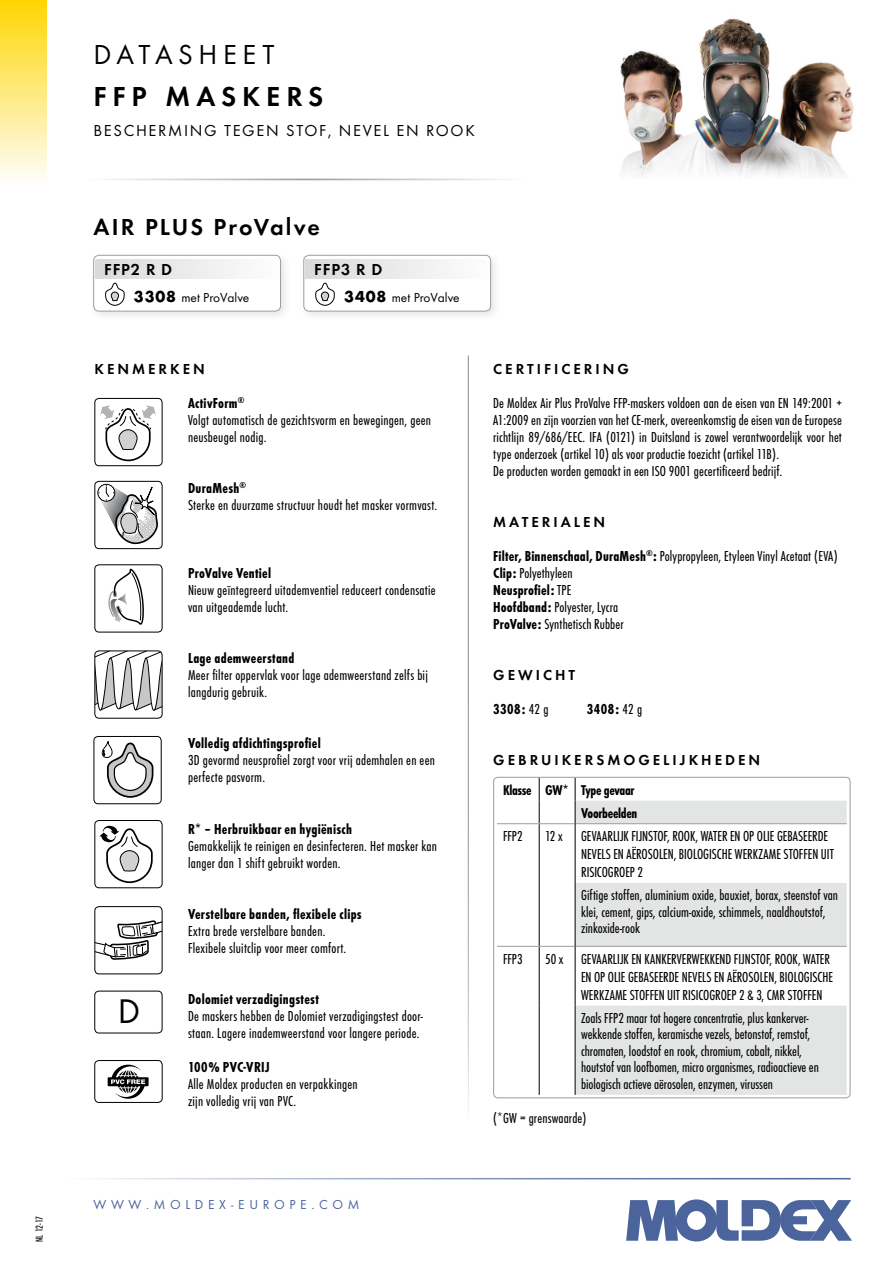
<style>
.page{position:relative;width:893px;height:1263px;background:#fff}
.page>*{position:absolute;margin:0;border:0;box-sizing:border-box;transform-origin:0 0}
.t1{font:35.4px "Futura TCE Boo";color:#000}
.t2{font:28.5px "Futura TCE Dem";letter-spacing:.2em;color:#000}
.t3{font:28.5px "Futura TCE Boo";letter-spacing:.195em;color:#000}
.t4{font:24px "Futura TCE Dem";letter-spacing:.09em;color:#000}
.t5{font:16.5px "Futura TCE Boo";letter-spacing:.1em;color:#000}
.t6{font:16.5px "Futura TCE Dem";letter-spacing:.05em;color:#000}
.t7{font:15px/17px "Futura TCE Boo Con";letter-spacing:.005em;color:#000}
.t8{font:15px "Futura TCE Bol Con";letter-spacing:.02em;color:#000}
.t9{font:15px "Futura TCE Dem";letter-spacing:.2em;color:#000}
.t10{font:14.7px/23px "Futura TCE Bol Con";letter-spacing:-.02em;color:#000;text-align:right}
.t11{font:13.5px "Futura TCE Boo";color:#000}
.t12{font:13.5px "Futura TCE Boo";letter-spacing:.345em;color:#4b649c}
.t13{font:10.5px "Futura TCE Boo Con";color:#000}
.s1{font-family:"Futura TCE";font-weight:700;font-size:16.5px}
.s2{font-family:"Futura TCE Bol Con"}
.s3{font-family:"Futura TCE Boo Con"}
</style>
<div class="page">
<img style="left:620px;top:18px;width:234px;height:135px">
<div style="left:0;top:0;width:47px;height:185px;background:linear-gradient(to bottom,#ffd601,#fffefc)"></div>
<svg style="left:626px;top:1199px;width:226px;height:42px"></svg>
<hr style="left:62px;top:1178px;width:789px;height:1px;background:#4b649c">
<svg style="left:621px;top:153px;width:224px;height:24px;fill:#f1f1f2"></svg>
<svg style="left:99px;top:825px;width:54px;height:59px"></svg>
<div style="left:94px;top:820px;width:68px;height:68px;border:1px solid #000;border-radius:4px"></div>
<hr style="left:85px;top:179px;width:437px;height:1px;background:#9c9e9f">
<div style="left:88px;top:250px;width:204px;height:72px;background:#000;opacity:.1"></div>
<div style="left:94px;top:255px;width:186px;height:56px;background:#fff;border-radius:5px"></div>
<div style="left:94px;top:255px;width:187px;height:56px;border:1px solid #9c9e9f;border-radius:5px"></div>
<div style="left:96px;top:259px;width:187px;height:20px;background:linear-gradient(to right,#dbdcdd,#fafafa)"></div>
<svg style="left:105px;top:283px;width:20px;height:23px"></svg>
<div style="left:298px;top:250px;width:204px;height:72px;background:#000;opacity:.1"></div>
<div style="left:304px;top:255px;width:187px;height:56px;background:#fff;border-radius:5px"></div>
<div style="left:304px;top:255px;width:187px;height:56px;border:1px solid #9c9e9f;border-radius:5px"></div>
<div style="left:306px;top:259px;width:187px;height:20px;background:linear-gradient(to right,#dadbdc,#fafafa)"></div>
<svg style="left:315px;top:283px;width:20px;height:23px"></svg>
<svg style="left:96px;top:651px;width:66px;height:60px"></svg>
<div style="left:94px;top:650px;width:68px;height:68px;border:1px solid #000;border-radius:4px"></div>
<div style="left:94px;top:1060px;width:68px;height:43px;border:1px solid #000;border-radius:4px"></div>
<svg style="left:108px;top:1065px;width:41px;height:34px"></svg>
<svg style="left:100px;top:405px;width:56px;height:57px"></svg>
<div style="left:94px;top:398px;width:68px;height:68px;border:1px solid #000;border-radius:4px"></div>
<svg style="left:98px;top:484px;width:60px;height:60px"></svg>
<div style="left:94px;top:481px;width:68px;height:68px;border:1px solid #000;border-radius:4px"></div>
<svg style="left:108px;top:568px;width:36px;height:57px"></svg>
<div style="left:94px;top:564px;width:68px;height:68px;border:1px solid #000;border-radius:4px"></div>
<div style="left:94px;top:991px;width:68px;height:42px;border:1px solid #000;border-radius:4px"></div>
<svg style="left:101px;top:741px;width:53px;height:57px"></svg>
<div style="left:94px;top:736px;width:68px;height:68px;border:1px solid #000;border-radius:4px"></div>
<svg style="left:96px;top:907px;width:66px;height:53px"></svg>
<div style="left:94px;top:906px;width:68px;height:68px;border:1px solid #000;border-radius:4px"></div>
<hr style="left:468px;top:356px;width:1px;height:765px;background:#9c9e9f">
<svg style="left:576px;top:801px;width:271px;height:294px;fill:#e3e4e4"></svg>
<svg style="left:539px;top:779px;width:1px;height:44px"></svg>
<hr style="left:539px;top:824px;width:1px;height:59px;background:#000">
<hr style="left:539px;top:883px;width:1px;height:63px;background:#000">
<hr style="left:539px;top:947px;width:1px;height:58px;background:#000">
<hr style="left:539px;top:1005px;width:1px;height:90px;background:#000">
<hr style="left:497px;top:946px;width:42px;height:1px;background:#9c9e9f">
<hr style="left:539px;top:946px;width:36px;height:1px;background:#9c9e9f">
<hr style="left:575px;top:946px;width:272px;height:1px;background:#9c9e9f">
<hr style="left:497px;top:823px;width:42px;height:1px;background:#9c9e9f">
<hr style="left:539px;top:823px;width:36px;height:1px;background:#9c9e9f">
<hr style="left:575px;top:823px;width:272px;height:1px;background:#9c9e9f">
<svg style="left:575px;top:779px;width:1px;height:45px"></svg>
<hr style="left:575px;top:824px;width:1px;height:59px;background:#000">
<hr style="left:575px;top:883px;width:1px;height:63px;background:#000">
<hr style="left:575px;top:946px;width:1px;height:59px;background:#000">
<hr style="left:575px;top:1005px;width:1px;height:90px;background:#000">
<div style="left:493px;top:777px;width:357px;height:321px;border:1px solid #9c9e9f;border-radius:4px"></div>
<p class="t13" style="left:34px;top:1242px;width:27px;rotate:-90deg">NL 12-17</p>
<h2 class="t3" style="left:94px;top:37px;width:182px">DATASHEET</h2>
<h2 class="t2" style="left:94px;top:79px;width:231px">FFP MASKERS</h2>
<p class="t5" style="left:94px;top:121px;width:383px">BESCHERMING TEGEN STOF, NEVEL EN ROOK</p>
<h3 class="t4" style="left:94px;top:212px;width:228px">AIR PLUS ProValve</h3>
<p class="t6" style="left:104px;top:260px;width:70px">FFP2 R D</p>
<p class="t11" style="left:134px;top:289px;width:117px"><span class="s1">3308</span> met ProValve</p>
<p class="t6" style="left:314px;top:260px;width:70px">FFP3 R D</p>
<p class="t11" style="left:344px;top:289px;width:117px"><span class="s1">3408</span> met ProValve</p>
<p class="t9" style="left:94px;top:360px;width:112px">KENMERKEN</p>
<p class="t8" style="left:188px;top:395px;width:58px">ActivForm<sup>®</sup></p>
<p class="t7" style="left:188px;top:412px;width:245px">Volgt automatisch de gezichtsvorm en bewegingen, geen neusbeugel nodig.</p>
<p class="t8" style="left:188px;top:480px;width:60px">DuraMesh<sup>®</sup></p>
<p class="t7" style="left:188px;top:497px;width:251px">Sterke en duurzame structuur houdt het masker vormvast.</p>
<h1 class="t1" style="left:118px;top:990px;width:24px">D</h1>
<p class="t8" style="left:188px;top:565px;width:85px">ProValve Ventiel</p>
<p class="t7" style="left:188px;top:582px;width:249px">Nieuw geïntegreerd uitademventiel reduceert condensatie van uitgeademde lucht.</p>
<p class="t8" style="left:188px;top:650px;width:108px">Lage ademweerstand</p>
<p class="t7" style="left:188px;top:667px;width:241px">Meer filter oppervlak voor lage ademweerstand zelfs bij langdurig gebruik.</p>
<p class="t8" style="left:188px;top:735px;width:134px">Volledig afdichtingsprofiel</p>
<p class="t7" style="left:188px;top:752px;width:248px">3D gevormd neusprofiel zorgt voor vrij ademhalen en een perfecte pasvorm.</p>
<p class="t8" style="left:188px;top:820px;width:165px">R* – Herbruikbaar en hygiënisch</p>
<p class="t7" style="left:188px;top:837px;width:251px">Gemakkelijk te reinigen en desinfecteren. Het masker kan langer dan 1 shift gebruikt worden.</p>
<p class="t8" style="left:188px;top:905px;width:175px">Verstelbare banden, flexibele clips</p>
<p class="t7" style="left:188px;top:922px;width:160px">Extra brede verstelbare banden.<br>Flexibele sluitclip voor meer comfort.</p>
<p class="t8" style="left:188px;top:990px;width:132px">Dolomiet verzadigingstest</p>
<p class="t7" style="left:188px;top:1007px;width:237px">De maskers hebben de Dolomiet verzadigingstest door&shy;staan. Lagere inademweerstand voor langere periode.</p>
<p class="t8" style="left:188px;top:1058px;width:83px">100% PVC-VRIJ</p>
<p class="t7" style="left:188px;top:1075px;width:171px">Alle Moldex producten en verpakkingen zijn volledig vrij van PVC.</p>
<p class="t12" style="left:94px;top:1197px;width:267px">WWW.MOLDEX-EUROPE.COM</p>
<p class="t9" style="left:493px;top:360px;width:137px">CERTIFICERING</p>
<p class="t7" style="left:493px;top:395px;width:350px">De Moldex Air Plus ProValve FFP-maskers voldoen aan de eisen van EN 149:2001 + A1:2009 en zijn voorzien van het CE-merk, overeenkomstig de eisen van de Europese richtlijn 89/686/EEC. IFA (0121) in Duitsland is zowel verantwoordelijk voor het type onderzoek (artikel 10) als voor productie toezicht (artikel 11B).<br>De producten worden gemaakt in een ISO 9001 gecertificeerd bedrijf.</p>
<p class="t9" style="left:493px;top:513px;width:113px">MATERIALEN</p>
<p class="t7" style="left:493px;top:548px;width:346px"><span class="s2">Filter, Binnenschaal, DuraMesh</span><sup>®</sup><span class="s2">:</span> Polypropyleen, Etyleen Vinyl Acetaat (EVA)<br><span class="s2">Clip:</span> Polyethyleen</p>
<p class="t8" style="left:493px;top:582px;width:80px">Neusprofiel: <span class="s3">TPE</span></p>
<p class="t7" style="left:493px;top:599px;width:132px"><span class="s2">Hoofdband:</span> Polyester, Lycra<br><span class="s2">ProValve:</span> Synthetisch Rubber</p>
<p class="t9" style="left:493px;top:666px;width:83px">GEWICHT</p>
<p class="t8" style="left:493px;top:701px;width:57px">3308: <span class="s3">42 g</span></p>
<p class="t8" style="left:587px;top:701px;width:57px">3408: <span class="s3">42 g</span></p>
<p class="t9" style="left:493px;top:751px;width:268px">GEBRUIKERSMOGELIJKHEDEN</p>
<p class="t10" style="left:503px;top:778px;width:136px">Klasse GW* Type gevaar<br>Voorbeelden</p>
<p class="t7" style="left:503px;top:828px;width:21px">FFP2</p>
<p class="t7" style="left:581px;top:827px;width:254px;line-height:18px;text-indent:-36px">12 x GEVAARLIJK FIJNSTOF, ROOK, WATER EN OP OLIE GEBASEERDE<br>NEVELS EN AËROSOLEN, BIOLOGISCHE WERKZAME STOFFEN UIT<br>RISICOGROEP 2</p>
<p class="t7" style="left:581px;top:887px;width:258px;line-height:16.5px">Giftige stoffen, aluminium oxide, bauxiet, borax, steenstof van klei, cement, gips, calcium-oxide, schimmels, naaldhoutstof, zinkoxide-rook</p>
<p class="t7" style="left:503px;top:950px;width:21px">FFP3</p>
<p class="t7" style="left:581px;top:950px;width:253px;line-height:18px;text-indent:-36px">50 x GEVAARLIJK EN KANKERVERWEKKEND FIJNSTOF, ROOK, WATER<br>EN OP OLIE GEBASEERDE NEVELS EN AËROSOLEN, BIOLOGISCHE<br>WERKZAME STOFFEN UIT RISICOGROEP 2 &amp; 3, CMR STOFFEN</p>
<p class="t7" style="left:581px;top:1010px;width:239px;line-height:16.5px">Zoals FFP2 maar tot hogere concentratie, plus kankerver&shy;wekkende stoffen, keramische vezels, betonstof, remstof, chromaten, loodstof en rook, chromium, cobalt, nikkel, houtstof van loofbomen, micro organismes, radioactieve en biologisch actieve aërosolen, enzymen, virussen</p>
<p class="t7" style="left:493px;top:1109px;width:95px">(*GW = grenswaarde)</p>
</div>
